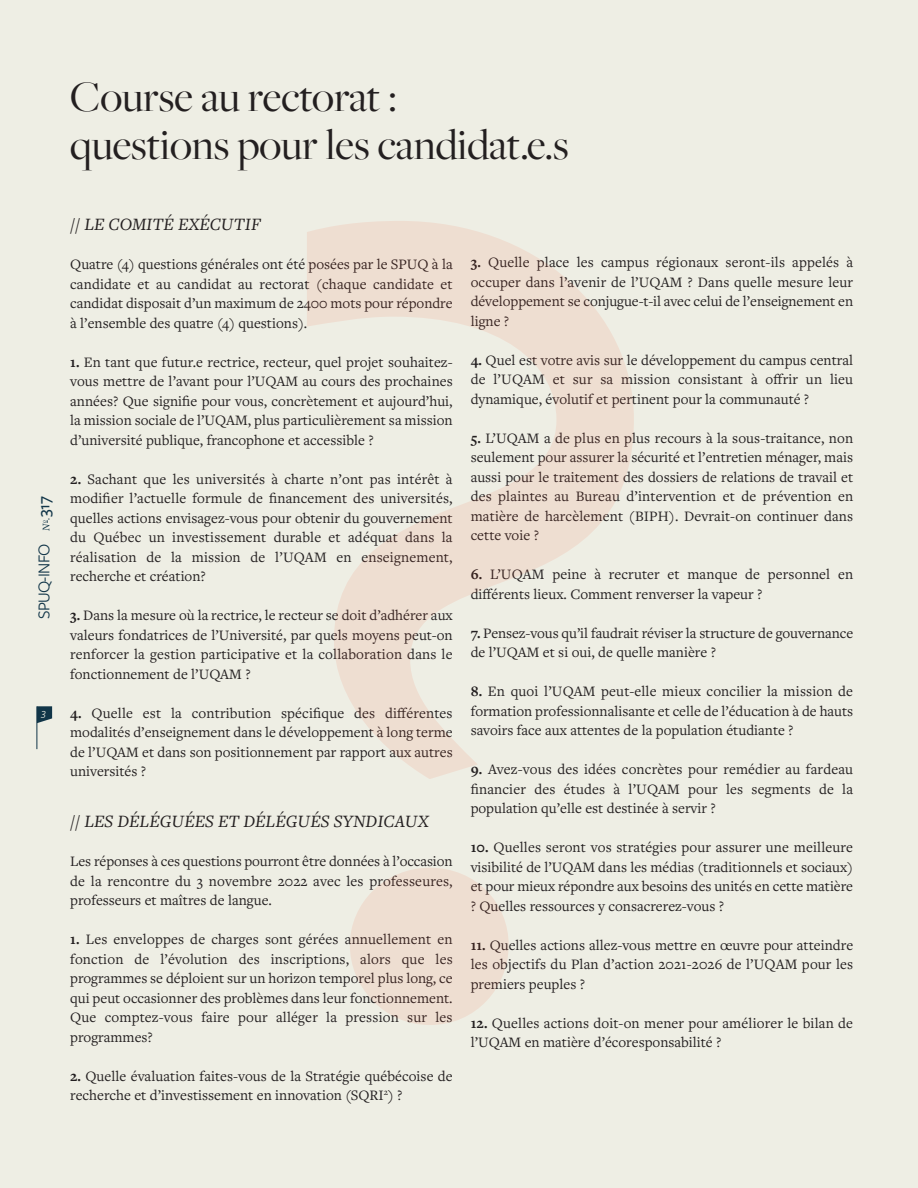
<style>
.page{position:relative;width:918px;height:1188px;background:#eeeee4}
.page>*{position:absolute;margin:0;border:0;box-sizing:border-box;transform-origin:0 0}
.t1{font:500 1230px "Freight Sans Pro";color:rgb(240 77 40/.1)}
.t2{font:45px "Freight Big Pro";color:#231f20}
.t3{font:italic 18px "Freight Text Pro";color:#231f20}
.t4{font:17.25px "Freight Sans Pro";letter-spacing:-.04em;color:#113548}
.t5{font:15px/19.5px "Freight Text Pro";color:#231f20;text-align:justify}
.t6{font:italic 10.5px "Freight Sans Pro";color:#eeeee4}
.s1{font-family:"Freight Text Pro";font-style:italic;font-size:10.5px}
.s2{font-weight:500}
.s3{font-weight:700}
</style>
<div class="page">
<svg style="left:38px;top:706px;width:14px;height:17px"></svg>
<hr style="left:37px;top:706px;width:1px;height:43px;background:#113548">
<p class="t2" style="left:70px;top:69px;width:328px">Course au rectorat :</p>
<p class="t2" style="left:70px;top:117px;width:500px">questions pour les candidat.e.s</p>
<p class="t4" style="left:34px;top:619px;width:125px;rotate:-90deg">SPUQ-INFO <span class="s1">N</span> <sup>o</sup><span class="s1">.</span><span class="s2">317</span></p>
<p class="t6" style="left:41px;top:705px;width:6px">3</p>
<p class="t3" style="left:70px;top:218px;width:192px">// LE COMITÉ EXÉCUTIF</p>
<p class="t5" style="left:70px;top:256px;width:384px">Quatre (4) questions générales ont été posées par le SPUQ à la candidate et au candidat au rectorat (chaque candidate et candidat disposait d’un maximum de 2400 mots pour répondre à l’ensemble des quatre (4) questions).</p>
<p class="t5" style="left:70px;top:354px;width:384px"><span class="s3">1.</span> En tant que futur.e rectrice, recteur, quel projet souhaitez&shy;vous mettre de l’avant pour l’UQAM au cours des prochaines années? Que signifie pour vous, concrètement et aujourd’hui, la mission sociale de l’UQAM, plus particulièrement sa mission d’université publique, francophone et accessible ?</p>
<p class="t5" style="left:70px;top:471px;width:384px"><span class="s3">2.</span> Sachant que les universités à charte n’ont pas intérêt à modifier l’actuelle formule de financement des universités, quelles actions envisagez-vous pour obtenir du gouvernement du Québec un investissement durable et adéquat dans la réalisation de la mission de l’UQAM en enseignement, recherche et création?</p>
<p class="t5" style="left:70px;top:607px;width:384px"><span class="s3">3.</span> Dans la mesure où la rectrice, le recteur se doit d’adhérer aux valeurs fondatrices de l’Université, par quels moyens peut-on renforcer la gestion participative et la collaboration dans le fonctionnement de l’UQAM ?</p>
<p class="t5" style="left:70px;top:705px;width:384px"><span class="s3">4.</span> Quelle est la contribution spécifique des différentes modalités d’enseignement dans le développement à long terme de l’UQAM et dans son positionnement par rapport aux autres universités ?</p>
<p class="t3" style="left:70px;top:815px;width:360px">// LES DÉLÉGUÉES ET DÉLÉGUÉS SYNDICAUX</p>
<p class="t5" style="left:70px;top:853px;width:384px">Les réponses à ces questions pourront être données à l’occasion de la rencontre du 3 novembre 2022 avec les professeures, professeurs et maîtres de langue.</p>
<p class="t5" style="left:70px;top:931px;width:384px"><span class="s3">1.</span> Les enveloppes de charges sont gérées annuellement en fonction de l’évolution des inscriptions, alors que les programmes se déploient sur un horizon temporel plus long, ce qui peut occasionner des problèmes dans leur fonctionnement.<br>Que comptez-vous faire pour alléger la pression sur les programmes?</p>
<p class="t5" style="left:70px;top:1068px;width:384px"><span class="s3">2.</span> Quelle évaluation faites-vous de la Stratégie québécoise de recherche et d’investissement en innovation (SQRI<sup>2</sup>) ?</p>
<p class="t1" style="left:244px;top:-218px;width:439px">?</p>
<p class="t5" style="left:471px;top:254px;width:384px"><span class="s3">3.</span> Quelle place les campus régionaux seront-ils appelés à occuper dans l’avenir de l’UQAM ? Dans quelle mesure leur développement se conjugue-t-il avec celui de l’enseignement en ligne ?</p>
<p class="t5" style="left:471px;top:352px;width:384px"><span class="s3">4.</span> Quel est votre avis sur le développement du campus central de l’UQAM et sur sa mission consistant à offrir un lieu dynamique, évolutif et pertinent pour la communauté ?</p>
<p class="t5" style="left:471px;top:430px;width:384px"><span class="s3">5.</span> L’UQAM a de plus en plus recours à la sous-traitance, non seulement pour assurer la sécurité et l’entretien ménager, mais aussi pour le traitement des dossiers de relations de travail et des plaintes au Bureau d’intervention et de prévention en matière de harcèlement (BIPH). Devrait-on continuer dans cette voie ?</p>
<p class="t5" style="left:471px;top:566px;width:384px"><span class="s3">6.</span> L’UQAM peine à recruter et manque de personnel en différents lieux. Comment renverser la vapeur ?</p>
<p class="t5" style="left:471px;top:625px;width:384px"><span class="s3">7.</span> Pensez-vous qu’il faudrait réviser la structure de gouvernance de l’UQAM et si oui, de quelle manière ?</p>
<p class="t5" style="left:471px;top:683px;width:384px"><span class="s3">8.</span> En quoi l’UQAM peut-elle mieux concilier la mission de formation professionnalisante et celle de l’éducation à de hauts savoirs face aux attentes de la population étudiante ?</p>
<p class="t5" style="left:471px;top:761px;width:384px"><span class="s3">9.</span> Avez-vous des idées concrètes pour remédier au fardeau financier des études à l’UQAM pour les segments de la population qu’elle est destinée à servir ?</p>
<p class="t5" style="left:471px;top:839px;width:384px"><span class="s3">10.</span> Quelles seront vos stratégies pour assurer une meilleure visibilité de l’UQAM dans les médias (traditionnels et sociaux) et pour mieux répondre aux besoins des unités en cette matière ? Quelles ressources y consacrerez-vous ?</p>
<p class="t5" style="left:471px;top:937px;width:384px"><span class="s3">11.</span> Quelles actions allez-vous mettre en œuvre pour atteindre les objectifs du Plan d’action 2021-2026 de l’UQAM pour les premiers peuples ?</p>
<p class="t5" style="left:471px;top:1015px;width:384px"><span class="s3">12.</span> Quelles actions doit-on mener pour améliorer le bilan de l’UQAM en matière d’écoresponsabilité ?</p>
</div>
